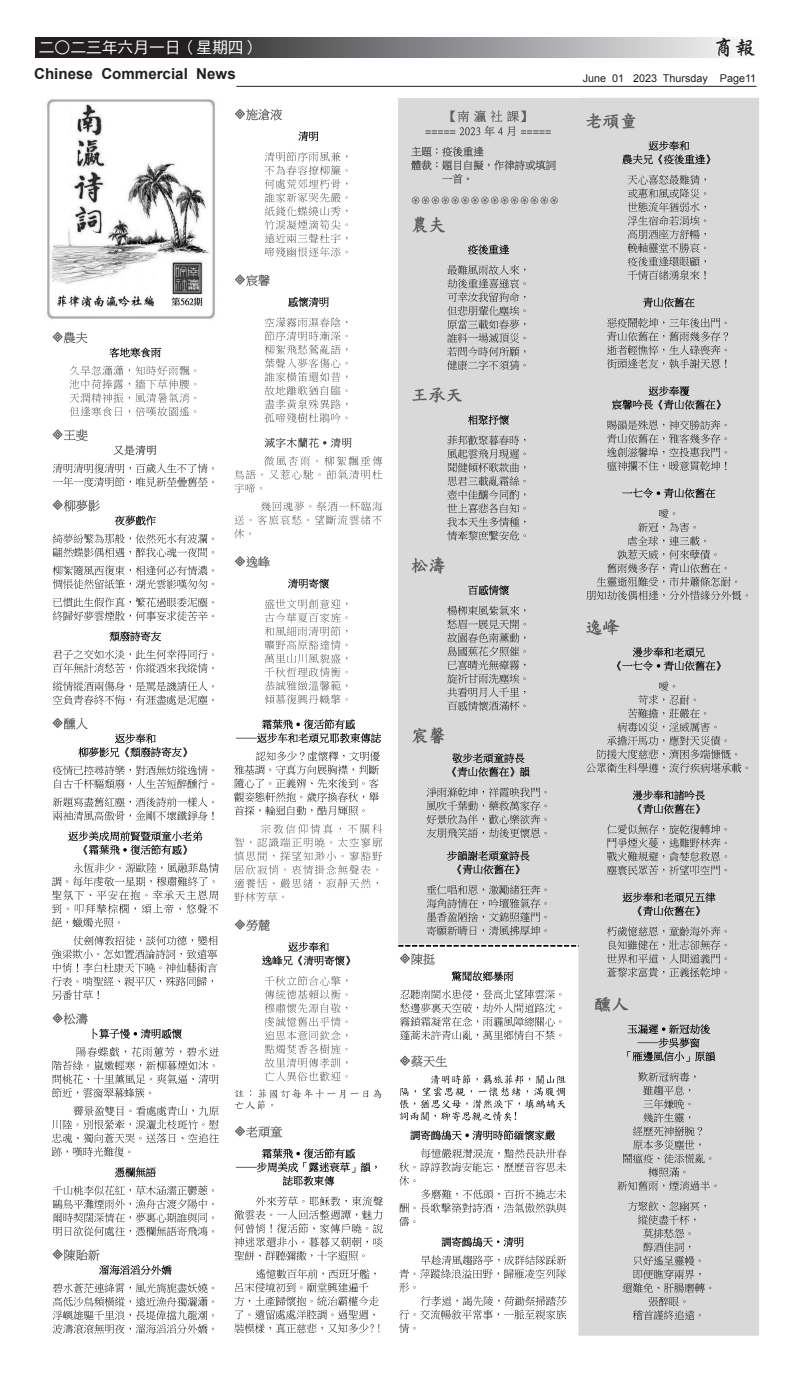
<style>
.page{position:relative;width:788px;height:1386px;background:#fff}
.page>*{position:absolute;margin:0;border:0;box-sizing:border-box;transform-origin:0 0}
.t1{font:21.26px "DF Xing Kai Std W5";color:#231f20}
.t2{font:15.75px "DF Hei Std W5";color:#fff}
.t3{font:700 15.14px "Arial";color:#231f20}
.t4{font:10.76px "Arial";color:#231f20}
</style>
<div class="page">
<hr style="left:236px;top:86px;width:520px;height:1px;background:#231f20">
<svg style="left:35px;top:37px;width:678px;height:20px;background:#727274"></svg>
<svg style="left:713px;top:37px;width:27px;height:21px"></svg>
<img style="left:46px;top:98px;width:713px;height:1238px">
<p class="t2" style="left:39px;top:39px;width:222px">二○二三年六月一日（星期四）</p>
<p class="t1" style="left:713px;top:36px;width:44px">商報</p>
<p class="t3" style="left:34px;top:64px;width:203px">Chinese Commercial News</p>
<p class="t4" style="left:583px;top:71px;width:175px">June 01 2023 Thursday Page11</p>
</div>
